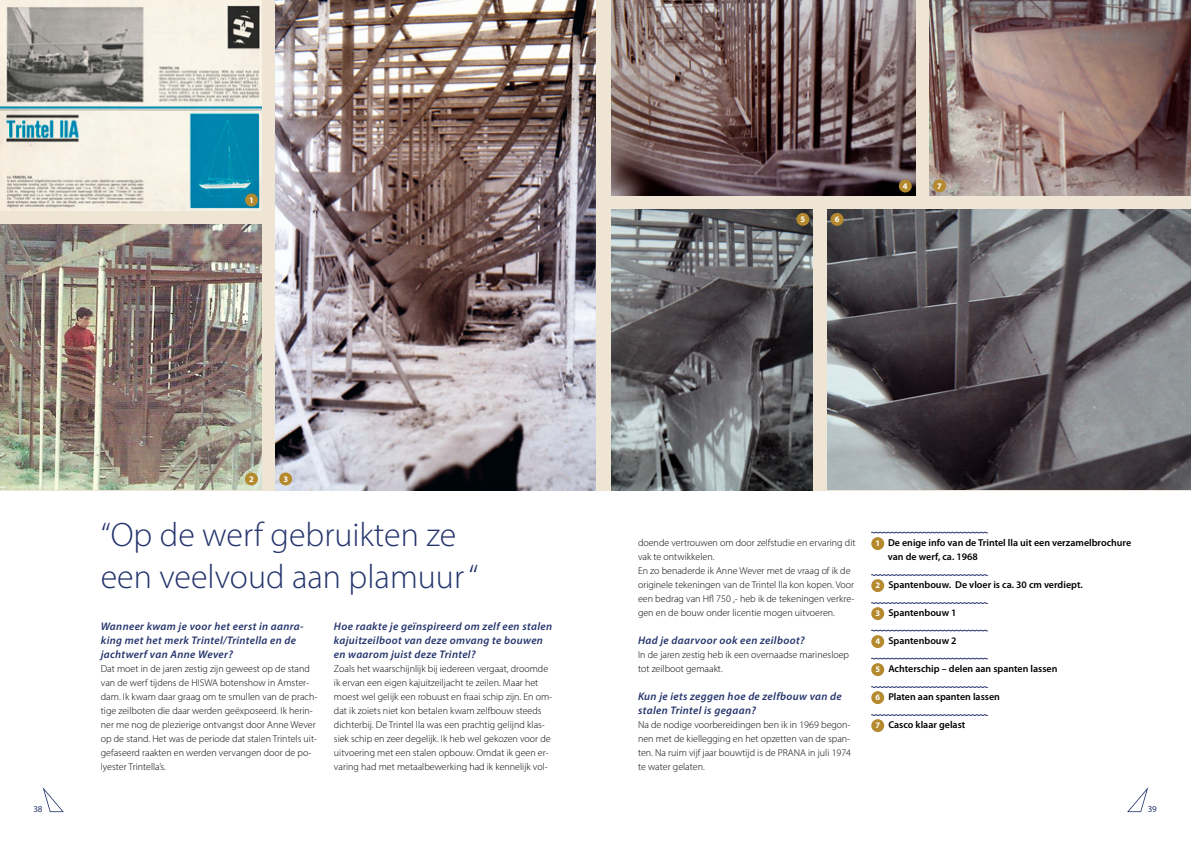
<style>
.page{position:relative;width:1191px;height:842px;background:#fff}
.page>*{position:absolute;margin:0;border:0;box-sizing:border-box;transform-origin:0 0}
.t1{font:300 34px/42px "Myriad Pro";color:#25346d}
.t2{font:italic 600 11px/14px "Myriad Pro";letter-spacing:.03em;color:#25346d}
.t3{font:300 10px/14px "Myriad Pro";color:#000}
.t4{font:600 10px/14px "Myriad Pro";color:#000}
.t5{font:9px "Myriad Pro";color:#25346d}
.t6{font:700 8.5px "Myriad Pro";color:#fff}
.s1{font-weight:700;font-size:8.5px;color:#fff}
</style>
<div class="page">
<div style="left:0;top:0;width:1191px;height:490px;background:#efe5d4"></div>
<img style="left:0;top:0;width:261px;height:210px">
<img style="left:0;top:224px;width:261px;height:266px">
<img style="left:611px;top:0;width:304px;height:196px">
<img style="left:276px;top:0;width:319px;height:490px">
<img style="left:827px;top:209px;width:364px;height:281px">
<img style="left:929px;top:0;width:262px;height:196px">
<div style="left:245px;top:194px;width:13px;height:12px;background:#b58a2f;border-radius:50%"></div>
<div style="left:245px;top:472px;width:13px;height:13px;background:#b58a2f;border-radius:50%"></div>
<div style="left:279px;top:472px;width:13px;height:13px;background:#b58a2f;border-radius:50%"></div>
<div style="left:898px;top:180px;width:13px;height:12px;background:#b58a2f;border-radius:50%"></div>
<div style="left:830px;top:213px;width:13px;height:13px;background:#b58a2f;border-radius:50%"></div>
<div style="left:933px;top:179px;width:13px;height:13px;background:#b58a2f;border-radius:50%"></div>
<img style="left:611px;top:209px;width:202px;height:281px">
<div style="left:871px;top:537px;width:13px;height:13px;background:#b58a2f;border-radius:50%"></div>
<div style="left:871px;top:579px;width:13px;height:13px;background:#b58a2f;border-radius:50%"></div>
<div style="left:871px;top:607px;width:13px;height:13px;background:#b58a2f;border-radius:50%"></div>
<div style="left:871px;top:635px;width:13px;height:13px;background:#b58a2f;border-radius:50%"></div>
<div style="left:871px;top:663px;width:13px;height:13px;background:#b58a2f;border-radius:50%"></div>
<div style="left:871px;top:691px;width:13px;height:13px;background:#b58a2f;border-radius:50%"></div>
<div style="left:871px;top:719px;width:13px;height:13px;background:#b58a2f;border-radius:50%"></div>
<svg style="left:871px;top:532px;width:117px;height:1px"></svg>
<svg style="left:871px;top:574px;width:117px;height:2px"></svg>
<svg style="left:871px;top:602px;width:117px;height:2px"></svg>
<svg style="left:871px;top:630px;width:117px;height:1px"></svg>
<svg style="left:871px;top:658px;width:117px;height:1px"></svg>
<svg style="left:871px;top:686px;width:117px;height:2px"></svg>
<svg style="left:871px;top:714px;width:117px;height:2px"></svg>
<svg style="left:1127px;top:787px;width:21px;height:25px"></svg>
<svg style="left:43px;top:787px;width:21px;height:25px"></svg>
<div style="left:796px;top:213px;width:13px;height:13px;background:#b58a2f;border-radius:50%"></div>
<p class="t6" style="left:249px;top:194px;width:6px">1</p>
<p class="t6" style="left:800px;top:214px;width:6px">5</p>
<p class="t6" style="left:834px;top:214px;width:6px">6</p>
<p class="t6" style="left:903px;top:180px;width:6px">4</p>
<p class="t6" style="left:937px;top:180px;width:6px">7</p>
<p class="t6" style="left:249px;top:473px;width:6px">2</p>
<p class="t6" style="left:283px;top:473px;width:6px">3</p>
<h1 class="t1" style="left:101px;top:513px;width:379px">“Op de werf gebruikten ze een veelvoud aan plamuur “</h1>
<p class="t2" style="left:101px;top:619px;width:204px">Wanneer kwam je voor het eerst in aanra&shy;king met het merk Trintel/Trintella en de jachtwerf van Anne Wever?</p>
<p class="t3" style="left:101px;top:662px;width:218px">Dat moet in de jaren zestig zijn geweest op de stand van de werf tijdens de HISWA botenshow in Amster&shy;dam. Ik kwam daar graag om te smullen van de prach&shy;tige zeilboten die daar werden geëxposeerd. Ik herin&shy;ner me nog de plezierige ontvangst door Anne Wever op de stand. Het was de periode dat stalen Trintels uit&shy;gefaseerd raakten en werden vervangen door de po&shy;lyester Trintella’s.</p>
<p class="t2" style="left:334px;top:619px;width:219px">Hoe raakte je geïnspireerd om zelf een stalen kajuitzeilboot van deze omvang te bouwen en waarom juist deze Trintel?</p>
<p class="t3" style="left:334px;top:662px;width:220px">Zoals het waarschijnlijk bij iedereen vergaat, droomde ik ervan een eigen kajuitzeiljacht te zeilen. Maar het moest wel gelijk een robuust en fraai schip zijn. En om&shy;dat ik zoiets niet kon betalen kwam zelfbouw steeds dichterbij. De Trintel lla was een prachtig gelijnd klas&shy;siek schip en zeer degelijk. Ik heb wel gekozen voor de uitvoering met een stalen opbouw. Omdat ik geen er&shy;varing had met metaalbewerking had ik kennelijk vol-</p>
<p class="t3" style="left:638px;top:536px;width:219px">doende vertrouwen om door zelfstudie en ervaring dit vak te ontwikkelen.<br>En zo benaderde ik Anne Wever met de vraag of ik de originele tekeningen van de Trintel lla kon kopen. Voor een bedrag van Hfl 750 ,- heb ik de tekeningen verkre&shy;gen en de bouw onder licentie mogen uitvoeren.</p>
<p class="t2" style="left:638px;top:633px;width:168px">Had je daarvoor ook een zeilboot?</p>
<p class="t3" style="left:638px;top:648px;width:213px">In de jaren zestig heb ik een overnaadse marinesloep tot zeilboot gemaakt.</p>
<p class="t2" style="left:638px;top:689px;width:205px">Kun je iets zeggen hoe de zelfbouw van de stalen Trintel is gegaan?</p>
<p class="t3" style="left:638px;top:718px;width:215px;text-align:justify">Na de nodige voorbereidingen ben ik in 1969 begon&shy;nen met de kiellegging en het opzetten van de span&shy;ten. Na ruim vijf jaar bouwtijd is de PRANA in juli 1974 te water gelaten.</p>
<p class="t4" style="left:888px;top:535px;width:245px;text-indent:-12px"><span class="s1">1</span> De enige info van de Trintel lla uit een verzamelbrochure van de werf, ca. 1968</p>
<p class="t4" style="left:875px;top:577px;width:209px"><span class="s1">2</span> Spantenbouw. De vloer is ca. 30 cm verdiept.</p>
<p class="t4" style="left:875px;top:605px;width:83px"><span class="s1">3</span> Spantenbouw 1</p>
<p class="t4" style="left:875px;top:633px;width:83px"><span class="s1">4</span> Spantenbouw 2</p>
<p class="t4" style="left:875px;top:661px;width:183px"><span class="s1">5</span> Achterschip – delen aan spanten lassen</p>
<p class="t4" style="left:875px;top:689px;width:126px"><span class="s1">6</span> Platen aan spanten lassen</p>
<p class="t4" style="left:875px;top:717px;width:91px"><span class="s1">7</span> Casco klaar gelast</p>
<p class="t5" style="left:33px;top:803px;width:11px">38</p>
<p class="t5" style="left:1147px;top:803px;width:11px">39</p>
</div>
